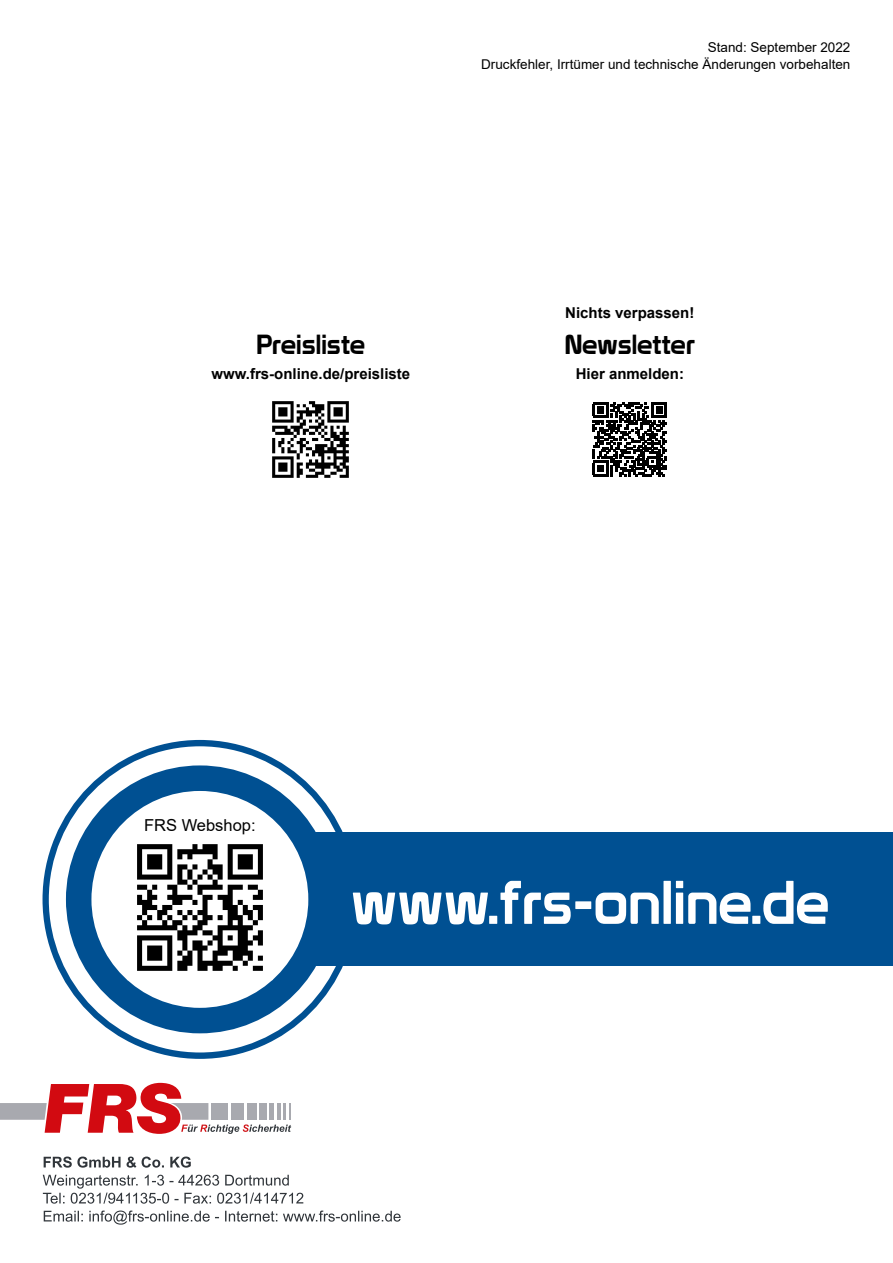
<style>
.page{position:relative;width:893px;height:1263px;background:#fff}
.page>*{position:absolute;margin:0;border:0;box-sizing:border-box;transform-origin:0 0}
.t1{font:60px "Prototype";color:#fff}
.t2{font:27px "Prototype";color:#000}
.t3{font:16.5px "Arial";color:#000}
.t4{font:700 15px "Arial";color:#000}
.t5{font:13.5px/16.2px "Arial";color:#000;text-align:right}
</style>
<div class="page">
<div style="left:43px;top:740px;width:314px;height:319px;background:#005092;border-radius:50%"></div>
<div style="left:49px;top:746px;width:302px;height:306px;background:#fff;border-radius:50%"></div>
<div style="left:66px;top:765px;width:268px;height:268px;background:#005092;border-radius:50%"></div>
<div style="left:176px;top:833px;width:717px;height:133px;background:#005092"></div>
<div style="left:91px;top:791px;width:217px;height:217px;background:#fff;border-radius:50%"></div>
<img style="left:137px;top:844px;width:136px;height:136px">
<svg style="left:0;top:1083px;width:291px;height:51px"></svg>
<svg style="left:44px;top:1210px;width:357px;height:14px"></svg>
<svg style="left:43px;top:1175px;width:260px;height:29px"></svg>
<svg style="left:44px;top:1156px;width:147px;height:12px"></svg>
<img style="left:272px;top:401px;width:77px;height:77px">
<svg style="left:593px;top:402px;width:74px;height:74px"></svg>
<p class="t5" style="left:481px;top:39px;width:371px">Stand: September 2022<br>Druckfehler, Irrtümer und technische Änderungen vorbehalten</p>
<h2 class="t2" style="left:256px;top:328px;width:110px">Preisliste</h2>
<p class="t4" style="left:212px;top:363px;width:200px">www.frs-online.de/preisliste</p>
<p class="t4" style="left:565px;top:302px;width:131px">Nichts verpassen!</p>
<h2 class="t2" style="left:565px;top:328px;width:132px">Newsletter</h2>
<p class="t4" style="left:576px;top:363px;width:110px">Hier anmelden:</p>
<p class="t3" style="left:144px;top:813px;width:113px">FRS Webshop:</p>
<h1 class="t1" style="left:351px;top:867px;width:480px">www.frs-online.de</h1>
</div>
